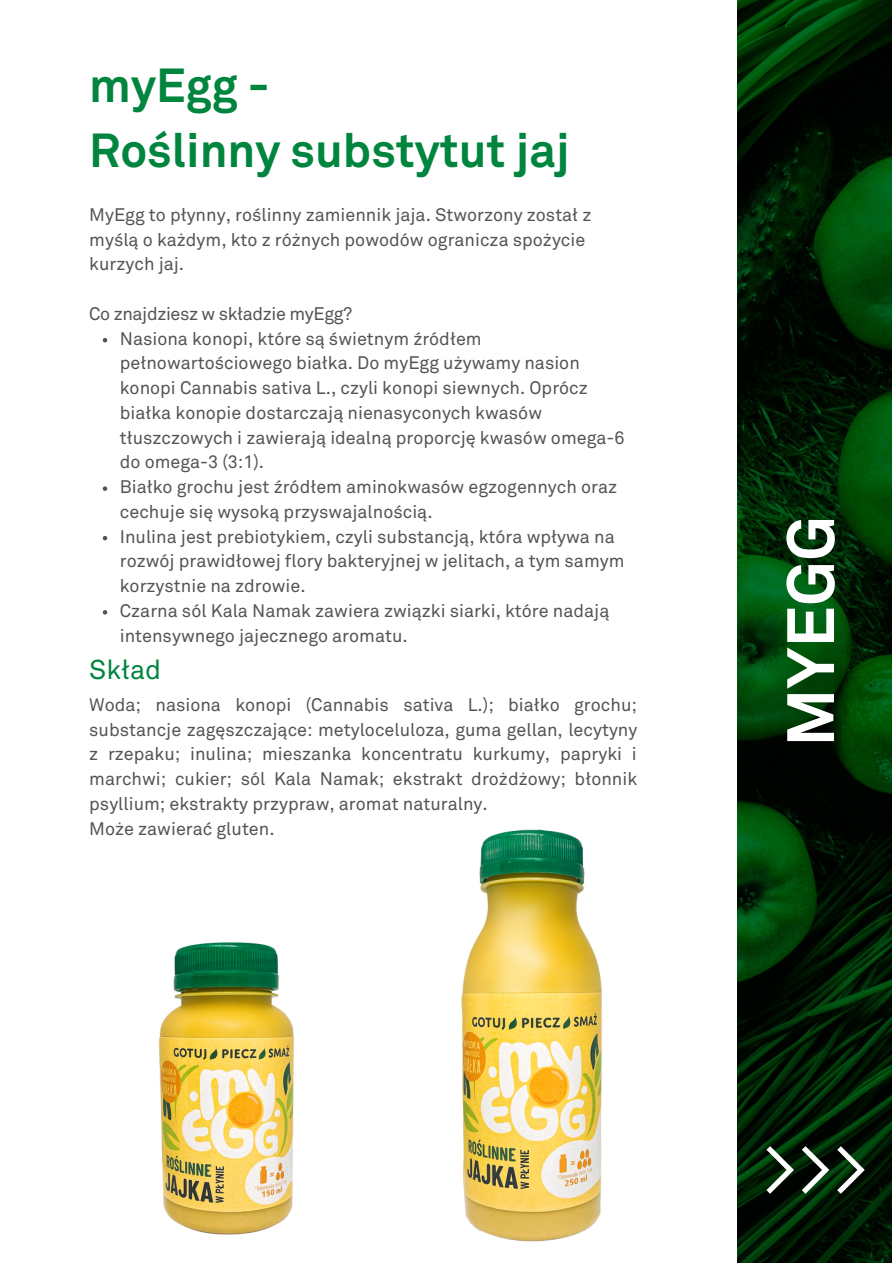
<style>
.page{position:relative;width:893px;height:1264px;background:#fff}
.page>*{position:absolute;margin:0;border:0;box-sizing:border-box;transform-origin:0 0}
.t1{font:75px "Akkurat Pro";color:#fff}
.t2{font:700 66px "Akkurat Pro";color:#fff}
.t3{font:700 47.25px/65.2px "Akkurat Pro";color:#00853f}
.t4{font:27px "Akkurat Pro";color:#00853f}
.t5{font:18px/24.8px "Akkurat Pro";color:#545454}
.t6{font:18px "Akkurat Pro";letter-spacing:-.02em;color:#545454}
</style>
<div class="page">
<img style="left:737px;top:0;width:154px;height:1262px">
<img style="left:473px;top:760px;width:341px;height:502px">
<img style="left:158px;top:942px;width:315px;height:293px">
<svg style="left:103px;top:338px;width:4px;height:4px"></svg>
<svg style="left:103px;top:486px;width:4px;height:5px"></svg>
<svg style="left:103px;top:536px;width:4px;height:4px"></svg>
<svg style="left:103px;top:610px;width:4px;height:4px"></svg>
<h3 class="t3" style="left:89px;top:56px;width:482px">myEgg -<br>Roślinny substytut jaj</h3>
<p class="t5" style="left:89px;top:203px;width:503px">MyEgg to płynny, roślinny zamiennik jaja. Stworzony został z myślą o każdym, kto z różnych powodów ogranicza spożycie kurzych jaj.</p>
<p class="t6" style="left:89px;top:306px;width:264px">Co znajdziesz w składzie myEgg?</p>
<p class="t5" style="left:120px;top:327px;width:506px">Nasiona konopi, które są świetnym źródłem pełnowartościowego białka. Do myEgg używamy nasion konopi Cannabis sativa L., czyli konopi siewnych. Oprócz białka konopie dostarczają nienasyconych kwasów tłuszczowych i zawierają idealną proporcję kwasów omega-6 do omega-3 (3:1).<br>Białko grochu jest źródłem aminokwasów egzogennych oraz cechuje się wysoką przyswajalnością.<br>Inulina jest prebiotykiem, czyli substancją, która wpływa na rozwój prawidłowej flory bakteryjnej w jelitach, a tym samym korzystnie na zdrowie.<br>Czarna sól Kala Namak zawiera związki siarki, które nadają intensywnego jajecznego aromatu.</p>
<h3 class="t4" style="left:89px;top:658px;width:73px">Skład</h3>
<p class="t5" style="left:89px;top:693px;width:549px">Woda; nasiona konopi (Cannabis sativa L.); białko grochu; substancje zagęszczające: metyloceluloza, guma gellan, lecytyny z rzepaku; inulina; mieszanka koncentratu kurkumy, papryki i marchwi; cukier; sól Kala Namak; ekstrakt drożdżowy; błonnik psyllium; ekstrakty przypraw, aromat naturalny.<br>Może zawierać gluten.</p>
<h2 class="t2" style="left:782px;top:746px;width:232px;rotate:-90deg">MYEGG</h2>
<h1 class="t1" style="left:761px;top:1134px;width:108px">&gt;&gt;&gt;</h1>
</div>
